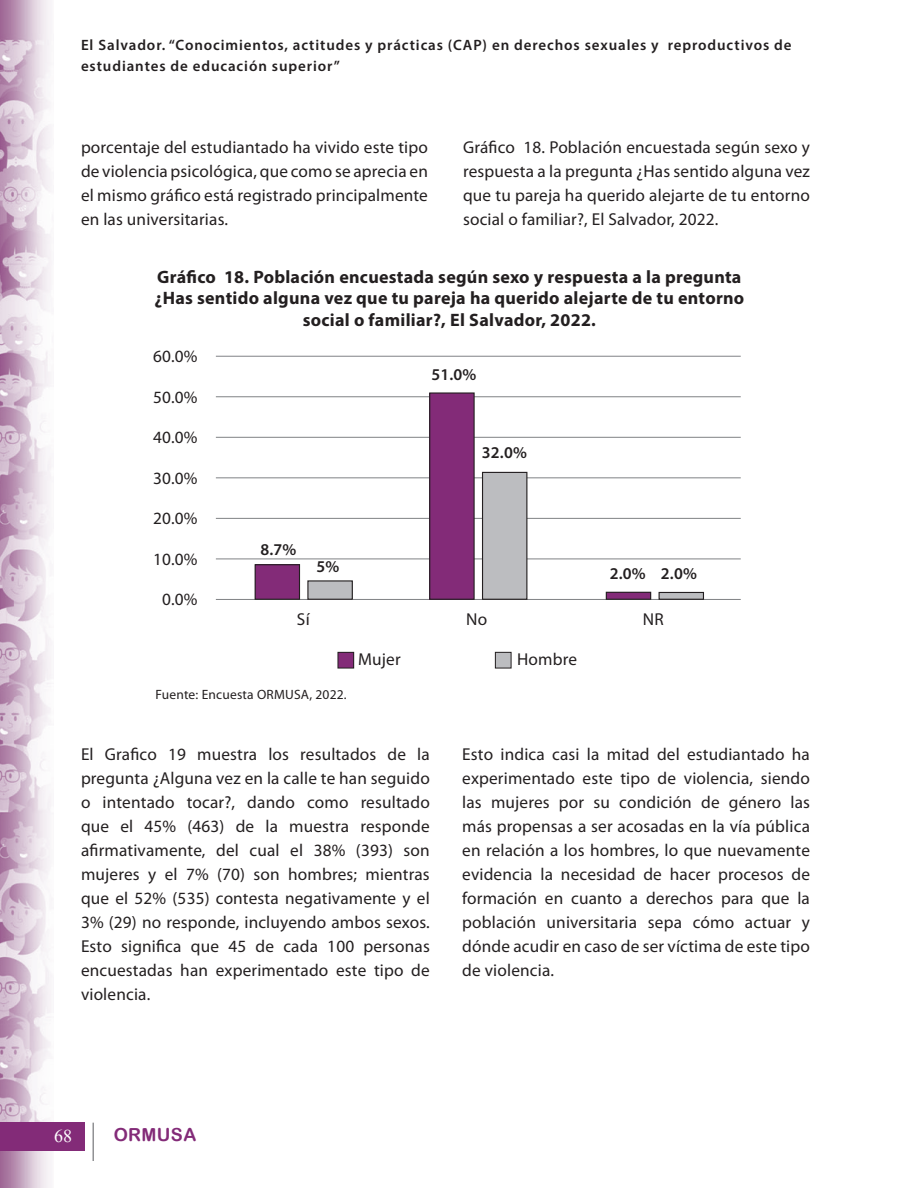
<style>
.page{position:relative;width:918px;height:1188px;background:#fff}
.page>*{position:absolute;margin:0;border:0;box-sizing:border-box;transform-origin:0 0}
.t1{font:700 18px/21.6px "Myriad Pro";letter-spacing:.015em;color:#231f20;text-align:center}
.t2{font:18px "Arial Rounded MT Bold";letter-spacing:.02em;color:#832b78}
.t3{font:18px "Times New Roman";color:#fff}
.t4{font:17.25px/24px "Myriad Pro";letter-spacing:.01em;color:#231f20;text-align:justify}
.t5{font:600 16.5px "Myriad Pro";color:#231f20}
.t6{font:600 15px/21px "Myriad Pro";letter-spacing:.06em;color:#231f20}
.t7{font:13.5px "Myriad Pro";letter-spacing:.015em;color:#231f20}
</style>
<div class="page">
<img style="left:0;top:0;width:52px;height:1188px">
<div style="left:0;top:1122px;width:84px;height:29px;background:#832b78"></div>
<hr style="left:93px;top:1123px;width:1px;height:38px;background:#6c6d70">
<div style="left:338px;top:652px;width:16px;height:16px;background:#832b78"></div>
<div style="left:338px;top:652px;width:16px;height:16px;border:1px solid #231f20"></div>
<div style="left:495px;top:652px;width:16px;height:16px;background:#bcbdc0"></div>
<div style="left:495px;top:652px;width:16px;height:16px;border:1px solid #231f20"></div>
<hr style="left:216px;top:356px;width:525px;height:1px;background:#808285">
<hr style="left:216px;top:396px;width:525px;height:1px;background:#808285">
<hr style="left:216px;top:437px;width:525px;height:1px;background:#808285">
<hr style="left:216px;top:477px;width:525px;height:1px;background:#808285">
<hr style="left:216px;top:518px;width:525px;height:1px;background:#808285">
<hr style="left:216px;top:558px;width:525px;height:1px;background:#808285">
<hr style="left:216px;top:599px;width:525px;height:1px;background:#808285">
<div style="left:255px;top:565px;width:45px;height:34px;background:#832b78"></div>
<div style="left:255px;top:564px;width:45px;height:36px;border:1px solid #231f20"></div>
<div style="left:308px;top:581px;width:44px;height:18px;background:#bcbdc0"></div>
<div style="left:307px;top:580px;width:46px;height:20px;border:1px solid #231f20"></div>
<div style="left:430px;top:393px;width:44px;height:206px;background:#832b78"></div>
<div style="left:429px;top:392px;width:46px;height:208px;border:1px solid #231f20"></div>
<div style="left:483px;top:472px;width:44px;height:127px;background:#bcbdc0"></div>
<div style="left:482px;top:472px;width:45px;height:128px;border:1px solid #231f20"></div>
<div style="left:606px;top:592px;width:45px;height:7px;background:#832b78"></div>
<div style="left:606px;top:592px;width:45px;height:8px;border:1px solid #231f20"></div>
<div style="left:659px;top:592px;width:44px;height:7px;background:#bcbdc0"></div>
<div style="left:659px;top:592px;width:45px;height:8px;border:1px solid #231f20"></div>
<p class="t6" style="left:81px;top:34px;width:712px">El Salvador. “Conocimientos, actitudes y prácticas (CAP) en derechos sexuales y reproductivos de estudiantes de educación superior”</p>
<p class="t4" style="left:81px;top:135px;width:349px">porcentaje del estudiantado ha vivido este tipo de violencia psicológica, que como se aprecia en el mismo gráfico está registrado principalmente en las universitarias.</p>
<p class="t4" style="left:463px;top:135px;width:348px">Gráfico 18. Población encuestada según sexo y respuesta a la pregunta ¿Has sentido alguna vez que tu pareja ha querido alejarte de tu entorno social o familiar?, El Salvador, 2022.</p>
<p class="t1" style="left:154px;top:265px;width:591px">Gráfico 18. Población encuestada según sexo y respuesta a la pregunta ¿Has sentido alguna vez que tu pareja ha querido alejarte de tu entorno social o familiar?, El Salvador, 2022.</p>
<p class="t4" style="left:153px;top:344px;width:46px">60.0%</p>
<p class="t4" style="left:153px;top:385px;width:46px">50.0%</p>
<p class="t4" style="left:153px;top:425px;width:46px">40.0%</p>
<p class="t4" style="left:153px;top:466px;width:46px">30.0%</p>
<p class="t4" style="left:153px;top:506px;width:46px">20.0%</p>
<p class="t4" style="left:153px;top:547px;width:46px">10.0%</p>
<p class="t4" style="left:162px;top:587px;width:37px">0.0%</p>
<p class="t4" style="left:297px;top:607px;width:14px">Sí</p>
<p class="t4" style="left:466px;top:607px;width:22px">No</p>
<p class="t4" style="left:643px;top:607px;width:22px">NR</p>
<p class="t4" style="left:358px;top:647px;width:44px">Mujer</p>
<p class="t4" style="left:517px;top:647px;width:61px">Hombre</p>
<p class="t5" style="left:432px;top:364px;width:46px">51.0%</p>
<p class="t5" style="left:482px;top:442px;width:46px">32.0%</p>
<p class="t5" style="left:261px;top:539px;width:37px">8.7%</p>
<p class="t5" style="left:317px;top:556px;width:24px">5%</p>
<p class="t5" style="left:610px;top:563px;width:89px">2.0% 2.0%</p>
<p class="t7" style="left:156px;top:686px;width:193px">Fuente: Encuesta ORMUSA, 2022.</p>
<p class="t4" style="left:81px;top:742px;width:350px">El Grafico 19 muestra los resultados de la pregunta ¿Alguna vez en la calle te han seguido o intentado tocar?, dando como resultado que el 45% (463) de la muestra responde afirmativamente, del cual el 38% (393) son mujeres y el 7% (70) son hombres; mientras que el 52% (535) contesta negativamente y el 3% (29) no responde, incluyendo ambos sexos.<br>Esto significa que 45 de cada 100 personas encuestadas han experimentado este tipo de violencia.</p>
<p class="t4" style="left:462px;top:742px;width:349px">Esto indica casi la mitad del estudiantado ha experimentado este tipo de violencia, siendo las mujeres por su condición de género las más propensas a ser acosadas en la vía pública en relación a los hombres, lo que nuevamente evidencia la necesidad de hacer procesos de formación en cuanto a derechos para que la población universitaria sepa cómo actuar y dónde acudir en caso de ser víctima de este tipo de violencia.</p>
<p class="t3" style="left:54px;top:1124px;width:19px">68</p>
<p class="t2" style="left:114px;top:1124px;width:84px">ORMUSA</p>
</div>
